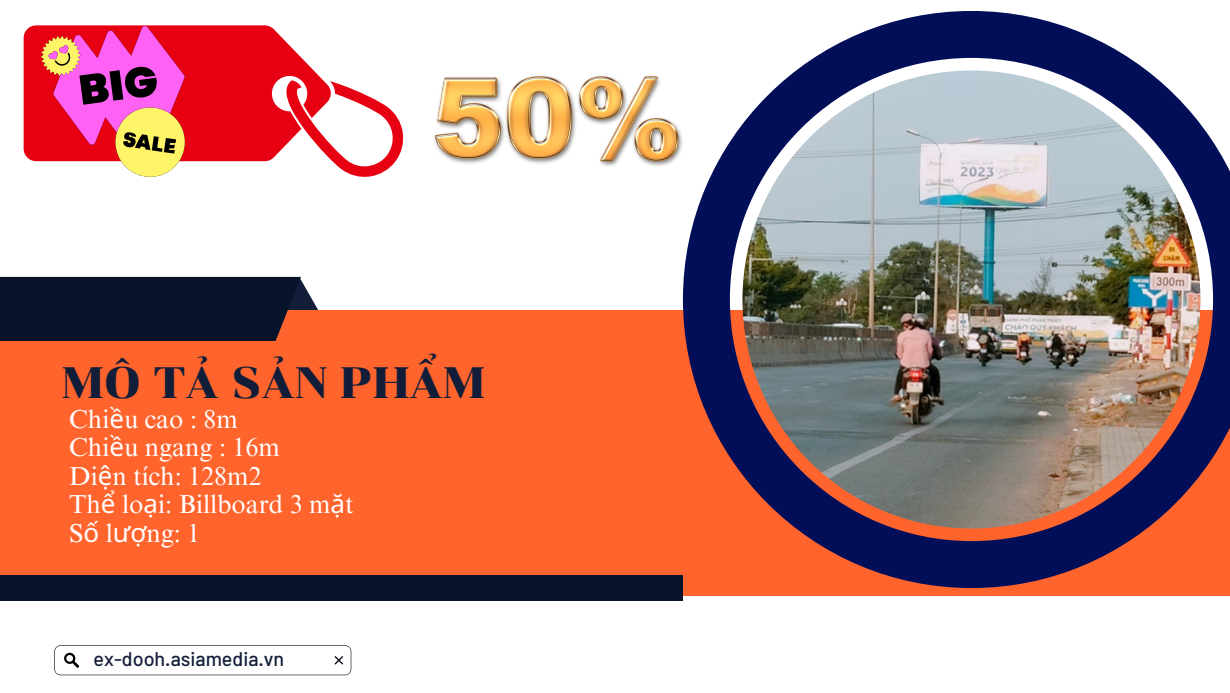
<style>
.page{position:relative;width:1230px;height:693px;background:#fff}
.page>*{position:absolute;margin:0;border:0;box-sizing:border-box;transform-origin:0 0}
.t1{font:43.7px "Chonburi";color:#121d39}
.t2{font:26px "Times NRMT Pro";color:#fff}
.t3{font:500 19.7px "Barlow";color:#121d39}
.s1{font-family:"Noto Sans"}
</style>
<div class="page">
<svg style="left:54px;top:645px;width:297px;height:30px"></svg>
<div style="left:0;top:310px;width:1230px;height:286px;background:#ff642d"></div>
<div style="left:0;top:575px;width:683px;height:26px;background:#07132b"></div>
<img style="left:683px;top:11px;width:547px;height:577px">
<svg style="left:0;top:277px;width:318px;height:64px;background:#181b2e"></svg>
<img style="left:434px;top:76px;width:248px;height:90px">
<svg style="left:331px;top:81px;width:72px;height:96px"></svg>
<svg style="left:24px;top:25px;width:307px;height:136px;fill:#e60012"></svg>
<svg style="left:41px;top:25px;width:144px;height:152px;background:#dc627b"></svg>
<p class="t1" style="left:62px;top:357px;width:425px">MÔ TẢ SẢN PHẨM</p>
<p class="t2" style="left:69px;top:409px;width:170px">Chi<span class="s1">ề</span>u cao : 8m</p>
<p class="t2" style="left:69px;top:438px;width:212px">Chi<span class="s1">ề</span>u ngang : 16m</p>
<p class="t2" style="left:69px;top:466px;width:194px">Di<span class="s1">ệ</span>n tích: 128m2</p>
<p class="t2" style="left:69px;top:495px;width:286px">Th<span class="s1">ể</span> lo<span class="s1">ạ</span>i: Billboard 3 m<span class="s1">ặ</span>t</p>
<p class="t2" style="left:69px;top:523px;width:133px">S<span class="s1">ố</span> l<span class="s1">ượ</span>ng: 1</p>
<p class="t3" style="left:94px;top:647px;width:192px">ex-dooh.asiamedia.vn</p>
</div>
